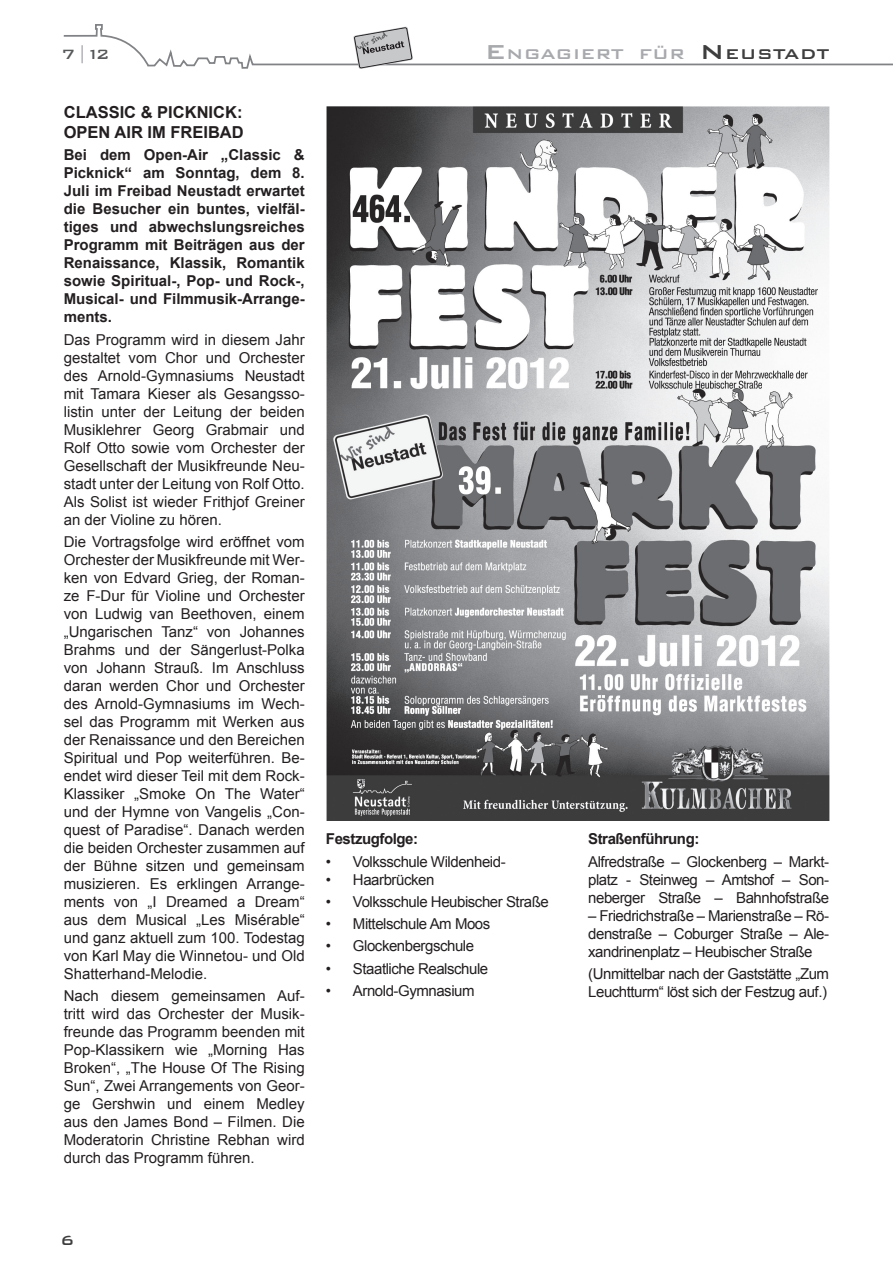
<style>
.page{position:relative;width:893px;height:1263px;background:#fff}
.page>*{position:absolute;margin:0;border:0;box-sizing:border-box;transform-origin:0 0}
.t1{font:500 18.9px "Bank Gothic BT";color:#a8a9ad;scale:1.06 1}
.t2{font:500 18.9px "Bank Gothic BT";color:#3e3e3f;scale:1.06 1}
.t3{font:500 18px "Bank Gothic BT";color:#57585a}
.t4{font:500 18px "Bank Gothic BT";color:#3e3e3f}
.t5{font:700 16.5px/19.8px "Arial";color:#231f20}
.t6{font:15px/18px "Arial";letter-spacing:-.03em;color:#231f20;text-align:justify}
.t7{font:700 15px/18px "Arial";color:#231f20;text-align:justify}
.s1{color:#a8a9ad}
.s2{font-size:27px}
.s3{font-size:27px;color:#3e3e3f}
.s4{color:#3e3e3f}
</style>
<div class="page">
<svg style="left:63px;top:24px;width:829px;height:45px"></svg>
<svg style="left:353px;top:26px;width:60px;height:43px"></svg>
<img style="left:326px;top:106px;width:503px;height:715px">
<p class="t3" style="left:62px;top:44px;width:49px">7<span class="s1">|</span>12</p>
<p class="t1" style="left:485px;top:44px;width:52px"><span class="s2">E</span>ngag</p>
<p class="t1" style="left:573px;top:44px;width:159px">iert für <span class="s3">N</span> <span class="s4">eus</span></p>
<p class="t2" style="left:773px;top:44px;width:54px">tadt</p>
<p class="t5" style="left:64px;top:103px;width:180px">Classic &amp; Picknick:<br>Open air im Freibad</p>
<p class="t7" style="left:64px;top:147px;width:243px">Bei dem Open-Air „Classic &amp; Picknick“ am Sonntag, dem 8.<br>Juli im Freibad Neustadt erwartet die Besucher ein buntes, vielfäl&shy;tiges und abwechslungsreiches Programm mit Beiträgen aus der Renaissance, Klassik, Romantik sowie Spiritual-, Pop- und Rock-, Musical- und Filmmusik-Arrange&shy;ments.</p>
<p class="t6" style="left:64px;top:331px;width:242px">Das Programm wird in diesem Jahr gestaltet vom Chor und Orchester des Arnold-Gymnasiums Neustadt mit Tamara Kieser als Gesangsso&shy;listin unter der Leitung der beiden Musiklehrer Georg Grabmair und Rolf Otto sowie vom Orchester der Gesellschaft der Musikfreunde Neu&shy;stadt unter der Leitung von Rolf Otto.<br>Als Solist ist wieder Frithjof Greiner an der Violine zu hören.</p>
<p class="t6" style="left:64px;top:533px;width:242px">Die Vortragsfolge wird eröffnet vom Orchester der Musikfreunde mit Wer&shy;ken von Edvard Grieg, der Roman&shy;ze F-Dur für Violine und Orchester von Ludwig van Beethoven, einem „Ungarischen Tanz“ von Johannes Brahms und der Sängerlust-Polka von Johann Strauß. Im Anschluss daran werden Chor und Orchester des Arnold-Gymnasiums im Wech&shy;sel das Programm mit Werken aus der Renaissance und den Bereichen Spiritual und Pop weiterführen. Be&shy;endet wird dieser Teil mit dem Rock-Klassiker „Smoke On The Water“ und der Hymne von Vangelis „Con&shy;quest of Paradise“. Danach werden die beiden Orchester zusammen auf der Bühne sitzen und gemeinsam musizieren. Es erklingen Arrange&shy;ments von „I Dreamed a Dream“ aus dem Musical „Les Misérable“ und ganz aktuell zum 100. Todestag von Karl May die Winnetou- und Old Shatterhand-Melodie.</p>
<p class="t6" style="left:64px;top:987px;width:242px">Nach diesem gemeinsamen Auf&shy;tritt wird das Orchester der Musik&shy;freunde das Programm beenden mit Pop-Klassikern wie „Morning Has Broken“, „The House Of The Rising Sun“, Zwei Arrangements von Geor&shy;ge Gershwin und einem Medley aus den James Bond – Filmen. Die Moderatorin Christine Rebhan wird durch das Programm führen.</p>
<p class="t7" style="left:326px;top:830px;width:94px">Festzugfolge:</p>
<p class="t6" style="left:326px;top:852px;width:181px">• Volksschule Wildenheid-</p>
<p class="t6" style="left:326px;top:870px;width:110px">• Haarbrücken</p>
<p class="t6" style="left:326px;top:893px;width:224px">• Volksschule Heubischer Straße</p>
<p class="t6" style="left:326px;top:915px;width:166px">• Mittelschule Am Moos</p>
<p class="t6" style="left:326px;top:937px;width:150px">• Glockenbergschule</p>
<p class="t6" style="left:326px;top:959px;width:164px">• Staatliche Realschule</p>
<p class="t6" style="left:326px;top:982px;width:150px">• Arnold-Gymnasium</p>
<p class="t4" style="left:61px;top:1230px;width:15px">6</p>
<p class="t7" style="left:588px;top:830px;width:113px">Straßenführung:</p>
<p class="t6" style="left:588px;top:852px;width:242px">Alfredstraße – Glockenberg – Markt&shy;platz - Steinweg – Amtshof – Son&shy;neberger Straße – Bahnhofstraße</p>
<p class="t6" style="left:588px;top:906px;width:242px">– Friedrichstraße – Marienstraße – Rö&shy;denstraße – Coburger Straße – Ale&shy;xandrinenplatz – Heubischer Straße</p>
<p class="t6" style="left:588px;top:965px;width:242px">(Unmittelbar nach der Gaststätte „Zum<br>Leuchtturm“ löst sich der Festzug auf.)</p>
</div>
